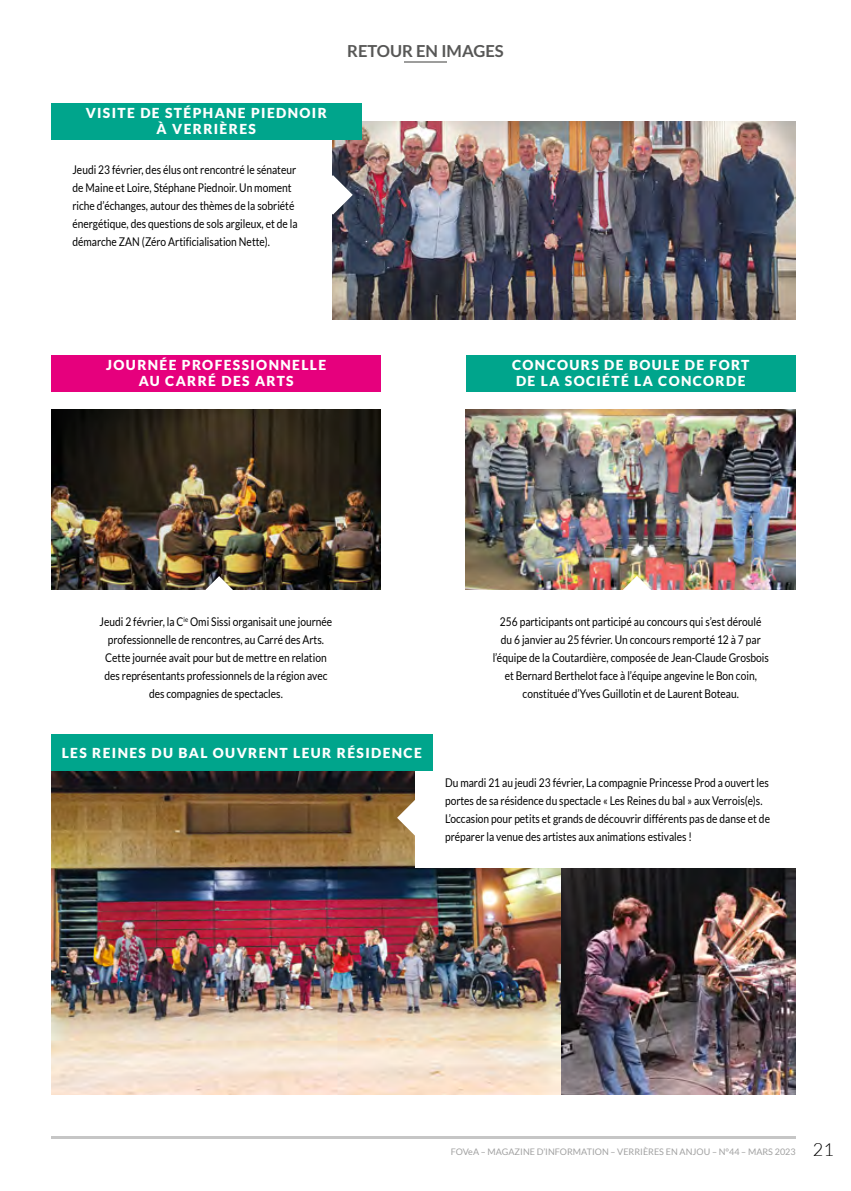
<style>
.page{position:relative;width:851px;height:1191px;background:#fff}
.page>*{position:absolute;margin:0;border:0;box-sizing:border-box;transform-origin:0 0}
.t1{font:700 16.5px "Lato";color:#575756}
.t2{font:900 13.8px/16.5px "Lato";letter-spacing:.1em;color:#fff;text-align:center}
.t3{font:12px/18px "Lato";color:#000;scale:.85 1}
.t4{font:9px "Lato";color:#a1a1a1}
.s1{font-weight:300;font-size:18px;color:#000}
</style>
<div class="page">
<hr style="left:51px;top:1135px;width:744px;height:3px;background:#c6c6c6">
<img style="left:466px;top:409px;width:329px;height:180px">
<img style="left:51px;top:409px;width:330px;height:180px">
<svg style="left:617px;top:576px;width:39px;height:14px"></svg>
<svg style="left:199px;top:576px;width:40px;height:14px"></svg>
<hr style="left:404px;top:61px;width:42px;height:2px;background:#9d9d9c">
<img style="left:51px;top:770px;width:510px;height:324px">
<img style="left:561px;top:868px;width:234px;height:226px">
<div style="left:415px;top:721px;width:395px;height:146px;background:#fff"></div>
<img style="left:333px;top:121px;width:462px;height:198px">
<svg style="left:332px;top:175px;width:20px;height:40px"></svg>
<svg style="left:397px;top:798px;width:18px;height:39px"></svg>
<div style="left:51px;top:734px;width:381px;height:36px;background:#00a58c"></div>
<div style="left:51px;top:103px;width:310px;height:36px;background:#00a58c"></div>
<div style="left:466px;top:355px;width:329px;height:36px;background:#00a58c"></div>
<div style="left:51px;top:355px;width:330px;height:36px;background:#e6007d"></div>
<p class="t2" style="left:86px;top:104px;width:242px">VISITE DE STÉPHANE PIEDNOIR<br>À VERRIÈRES</p>
<p class="t3" style="left:72px;top:160px;width:266px">Jeudi 23 février, des élus ont rencontré le sénateur de Maine et Loire, Stéphane Piednoir. Un moment riche d’échanges, autour des thèmes de la sobriété énergétique, des questions de sols argileux, et de la démarche ZAN (Zéro Artificialisation Nette).</p>
<h1 class="t1" style="left:347px;top:41px;width:158px">RETOUR EN IMAGES</h1>
<p class="t2" style="left:106px;top:356px;width:221px">JOURNÉE PROFESSIONNELLE<br>AU CARRÉ DES ARTS</p>
<p class="t2" style="left:512px;top:356px;width:239px;text-align:left">CONCOURS DE BOULE DE FORT<br>DE LA SOCIÉTÉ LA CONCORDE</p>
<p class="t3" style="left:99px;top:612px;width:275px;text-align:center">Jeudi 2 février, la C<sup>ie</sup> Omi Sissi organisait une journée professionnelle de rencontres, au Carré des Arts.<br>Cette journée avait pour but de mettre en relation des représentants professionnels de la région avec des compagnies de spectacles.</p>
<p class="t3" style="left:492px;top:612px;width:326px;text-align:center">256 participants ont participé au concours qui s’est déroulé<br>du 6 janvier au 25 février. Un concours remporté 12 à 7 par l’équipe de la Coutardière, composée de Jean-Claude Grosbois et Bernard Berthelot face à l’équipe angevine le Bon coin, constituée d’Yves Guillotin et de Laurent Boteau.</p>
<p class="t2" style="left:62px;top:744px;width:361px">LES REINES DU BAL OUVRENT LEUR RÉSIDENCE</p>
<p class="t3" style="left:445px;top:774px;width:384px">Du mardi 21 au jeudi 23 février, La compagnie Princesse Prod a ouvert les portes de sa résidence du spectacle « Les Reines du bal » aux Verrois(e)s.<br>L’occasion pour petits et grands de découvrir différents pas de danse et de préparer la venue des artistes aux animations estivales !</p>
<p class="t4" style="left:450px;top:1147px;width:384px">FOVeA – MAGAZINE D’INFORMATION – VERRIÈRES EN ANJOU – N°44 – MARS 2023 <span class="s1">21</span></p>
</div>
